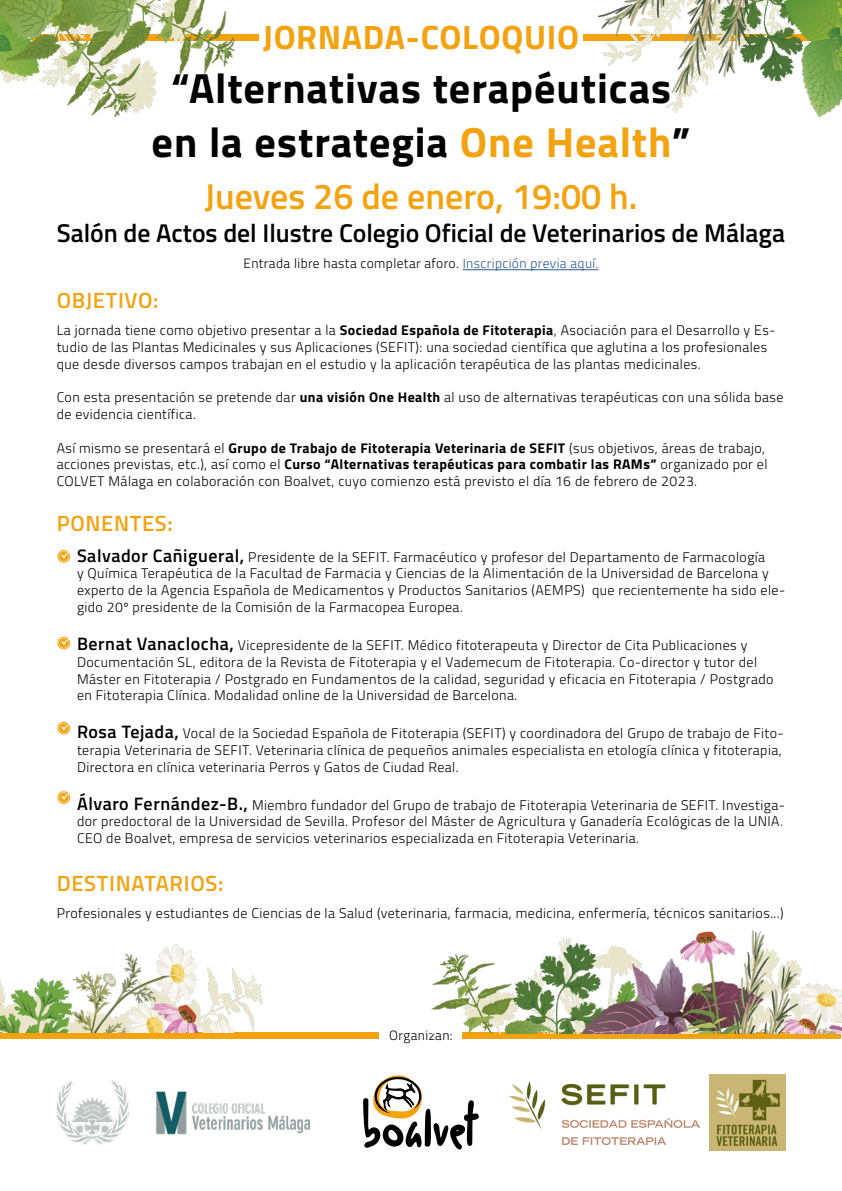
<style>
.page{position:relative;width:842px;height:1191px;background:#fff}
.page>*{position:absolute;margin:0;border:0;box-sizing:border-box;transform-origin:0 0}
.t1{font:700 42.2px/53.5px "Titillium Web";letter-spacing:.02em;color:#000;text-align:center}
.t2{font:600 36px "Titillium Web";color:#f3a210}
.t3{font:700 33.8px "Titillium Web";letter-spacing:.02em;color:#f3a210}
.t4{font:600 25.7px "Titillium Web";color:#000}
.t5{font:600 22px "Titillium Web";letter-spacing:.03em;color:#f3a210}
.t6{font:600 18px "Titillium Web";letter-spacing:.03em;color:#000}
.t7{font:300 14px/16.8px "Titillium Web";letter-spacing:.03em;color:#000}
.t8{font:300 13.5px "Titillium Web";letter-spacing:.03em;color:#000}
.s1{color:#f3a210}
.s2{color:#275b9b}
.s3{font-weight:700}
</style>
<div class="page">
<svg style="left:462px;top:1033px;width:379px;height:6px;background:#e7a01e"></svg>
<img style="left:509px;top:1081px;width:191px;height:63px">
<img style="left:709px;top:1074px;width:76px;height:76px">
<svg style="left:363px;top:1075px;width:116px;height:74px"></svg>
<img style="left:57px;top:1080px;width:252px;height:64px">
<hr style="left:463px;top:269px;width:135px;height:1px;background:#275b9b">
<div style="left:0;top:1032px;width:379px;height:7px;background:#f3a210"></div>
<img style="left:584px;top:0;width:258px;height:117px">
<img style="left:0;top:0;width:258px;height:117px">
<div style="left:57px;top:549px;width:14px;height:14px;border:1px solid #fff;border-radius:50%"></div>
<svg style="left:58px;top:551px;width:12px;height:11px"></svg>
<div style="left:57px;top:636px;width:14px;height:14px;border:1px solid #fff;border-radius:50%"></div>
<svg style="left:58px;top:637px;width:12px;height:11px"></svg>
<div style="left:57px;top:721px;width:14px;height:14px;border:1px solid #fff;border-radius:50%"></div>
<svg style="left:58px;top:722px;width:12px;height:11px"></svg>
<div style="left:57px;top:790px;width:14px;height:14px;border:1px solid #fff;border-radius:50%"></div>
<svg style="left:58px;top:792px;width:12px;height:11px"></svg>
<img style="left:431px;top:930px;width:410px;height:103px">
<img style="left:0;top:944px;width:263px;height:88px">
<h3 class="t3" style="left:263px;top:11px;width:318px">JORNADA-COLOQUIO</h3>
<h1 class="t1" style="left:152px;top:60px;width:540px">“Alternativas terapéuticas en la estrategia <span class="s1">One Health</span>“</h1>
<h2 class="t2" style="left:204px;top:169px;width:434px">Jueves 26 de enero, 19:00 .h</h2>
<h3 class="t4" style="left:57px;top:213px;width:730px">Salón de Actos del Ilustre Colegio Oficial de Veterinarios de Málaga</h3>
<h3 class="t5" style="left:57px;top:283px;width:103px">OBJETIVO:</h3>
<p class="t8" style="left:243px;top:254px;width:356px">Entrada libre hasta completar aforo. <span class="s2">Inscripción previa aquí.</span></p>
<p class="t7" style="left:57px;top:321px;width:720px">La jornada tiene como objetivo presentar laa <span class="s3">Sociedad Española de Fitoterapia</span>, Asociación para el Desarrollo y Es-</p>
<p class="t7" style="left:57px;top:354px;width:645px">que desde diversos campos trabajan en el estudio lay aplicación terapéutica de las plantas medicinales.</p>
<p class="t7" style="left:57px;top:388px;width:728px">Con esta presentación se pretende dar <span class="s3">una visión One Health</span> al uso de alternativas terapéuticas con una sólida base de evidencia científica.</p>
<p class="t7" style="left:57px;top:438px;width:712px">Así mismo se presentará el <span class="s3">Grupo de Trabajo de Fitoterapia Veterinaria de SEFIT</span> (sus objetivos, áreas de trabajo, acciones previstas, etc ,). así como el <span class="s3">Curso “Alternativas terapéuticas para combatir las RAMs”</span> organizado por el<br>COLVET Málaga en colaboración con Boalvet, cuyo comienzo está previsto el día 16 de febrero de 2023.</p>
<p class="t7" style="left:57px;top:338px;width:712px">tudio de las Plantas Medicinales y sus Aplicaciones (SEFIT :) una sociedad científica que aglutina a los profesionales</p>
<h3 class="t5" style="left:57px;top:507px;width:118px">PONENTES:</h3>
<p class="t6" style="left:77px;top:542px;width:169px">Salvador Cañigueral,</p>
<p class="t7" style="left:77px;top:564px;width:693px">y Química Terapéutica de la Facultad de Farmacia y Ciencias de la Alimentación de la Universidad de Barcelona y</p>
<p class="t7" style="left:77px;top:598px;width:387px">gido 20º presidente de la Comisión de la Farmacopea Europea.</p>
<p class="t7" style="left:248px;top:547px;width:518px">Presidente de la SEFIT. Farmacéutico y profesor del Departamento de Farmacología</p>
<p class="t7" style="left:77px;top:581px;width:509px">experto de la Agencia Española de Medicamentos y Productos Sanitarios (AEMPS)</p>
<p class="t7" style="left:592px;top:581px;width:195px">que recientemente ha sido ele-</p>
<p class="t6" style="left:77px;top:630px;width:158px">Bernat Vanaclocha,</p>
<p class="t7" style="left:77px;top:652px;width:698px">Documentación SL, editora de la Revista de Fitoterapia y el Vademecum de Fitoterapia. Co-director y tutor del<br>Máster en Fitoterapia / Postgrado en Fundamentos de la calidad, seguridad y eficacia en Fitoterapia / Postgrado en Fitoterapia Clínica. Modalidad online de la Universidad de Barcelona.</p>
<p class="t7" style="left:238px;top:636px;width:511px">Vicepresidente de la SEFIT. Médico fitoterapeuta y Director de Cita Publicaciones y</p>
<p class="t6" style="left:77px;top:718px;width:103px">Rosa Tejada,</p>
<p class="t7" style="left:77px;top:757px;width:383px">Directora en clínica veterinaria Perros y Gatos de Ciudad Real.</p>
<p class="t7" style="left:183px;top:724px;width:602px">Vocal de la Sociedad Española de Fitoterapia (SEFIT y) coordinadora del Grupo de trabajo de Fito-</p>
<p class="t7" style="left:77px;top:741px;width:706px">terapia Veterinaria de SEFIT. Veterinaria clínica de pequeños animales especialista en etología clínica y fitoterapia,</p>
<p class="t6" style="left:77px;top:789px;width:172px">Álvaro Fernández B- .,</p>
<p class="t7" style="left:77px;top:829px;width:564px">CEO de Boalvet, empresa de servicios veterinarios especializada en Fitoterapia Veterinaria.</p>
<p class="t7" style="left:252px;top:795px;width:534px">Miembro fundador del Grupo de trabajo de Fitoterapia Veterinaria de SEFIT. Investiga-</p>
<p class="t7" style="left:77px;top:812px;width:707px">dor predoctoral de la Universidad de Sevilla. Profesor del Máster de Agricultura y Ganadería Ecológicas de la UNIA.</p>
<h3 class="t5" style="left:57px;top:866px;width:168px">DESTINATARIOS:</h3>
<p class="t7" style="left:57px;top:904px;width:728px">Profesionales y estudiantes de Ciencias de la Salud (veterinaria, farmacia, medicina, enfermería, técnicos sanitarios...(</p>
<p class="t8" style="left:389px;top:1025px;width:65px">Organizan:</p>
</div>
